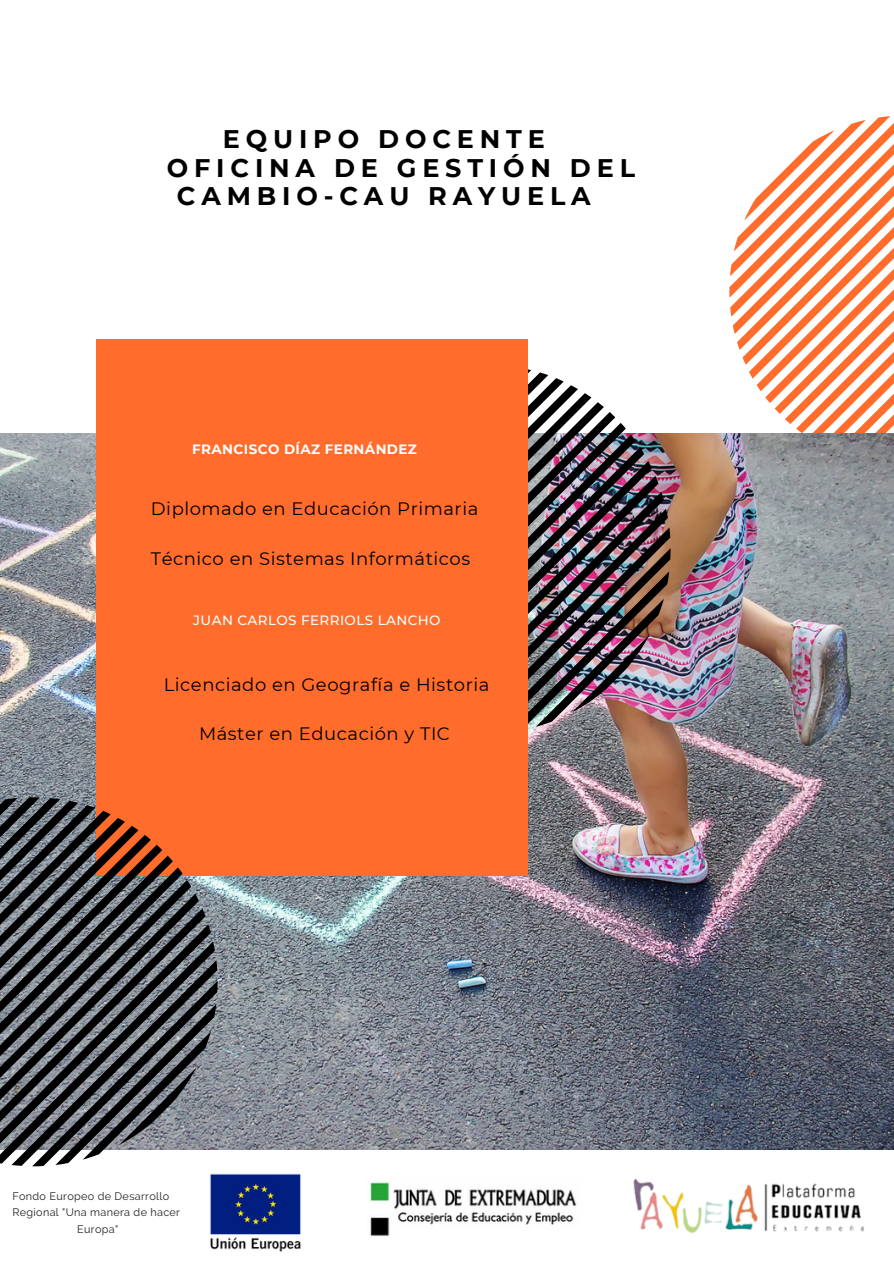
<style>
.page{position:relative;width:894px;height:1264px;background:#fff}
.page>*{position:absolute;margin:0;border:0;box-sizing:border-box;transform-origin:0 0}
.t1{font:700 25.5px "Montserrat";letter-spacing:.23em;color:#000}
.t2{font:18px "Montserrat";letter-spacing:.03em;color:#000}
.t3{font:500 13.5px "Montserrat";letter-spacing:.03em;color:#fff}
.t4{font:700 13.5px "Montserrat";letter-spacing:.03em;color:#fff}
.t5{font:10.8px "Raleway";letter-spacing:.03em;color:#222}
</style>
<div class="page">
<svg style="left:729px;top:116px;width:164px;height:317px"></svg>
<img style="left:0;top:433px;width:893px;height:716px">
<img style="left:528px;top:369px;width:142px;height:364px">
<div style="left:97px;top:339px;width:431px;height:536px;background:#ff6c2b"></div>
<svg style="left:0;top:797px;width:217px;height:369px;background:#615654"></svg>
<img style="left:210px;top:1173px;width:91px;height:79px">
<img style="left:366px;top:1087px;width:219px;height:149px">
<img style="left:624px;top:1079px;width:249px;height:155px">
<h1 class="t1" style="left:223px;top:124px;width:323px">EQUIPO DOCENTE</h1>
<h1 class="t1" style="left:167px;top:152px;width:469px">OFICINA DE GESTIÓN DEL</h1>
<h1 class="t1" style="left:177px;top:180px;width:415px">CAMBIO-CAU RAYUELA</h1>
<p class="t4" style="left:192px;top:441px;width:226px">FRANCISCO DÍAZ FERNÁNDEZ</p>
<p class="t2" style="left:151px;top:497px;width:329px">Diplomado en Educación Primaria</p>
<p class="t2" style="left:151px;top:547px;width:321px">Técnico en Sistemas Informáticos</p>
<p class="t3" style="left:193px;top:612px;width:249px">JUAN CARLOS FERRIOLS LANCHO</p>
<p class="t2" style="left:164px;top:673px;width:327px">Licenciado en Geografía e Historia</p>
<p class="t2" style="left:199px;top:722px;width:252px">Máster en Educación y TIC</p>
<p class="t5" style="left:12px;top:1189px;width:158px">Fondo Europeo de Desarrollo</p>
<p class="t5" style="left:12px;top:1206px;width:169px">Regional "Una manera de hacer</p>
<p class="t5" style="left:77px;top:1223px;width:43px">Europa"</p>
</div>
